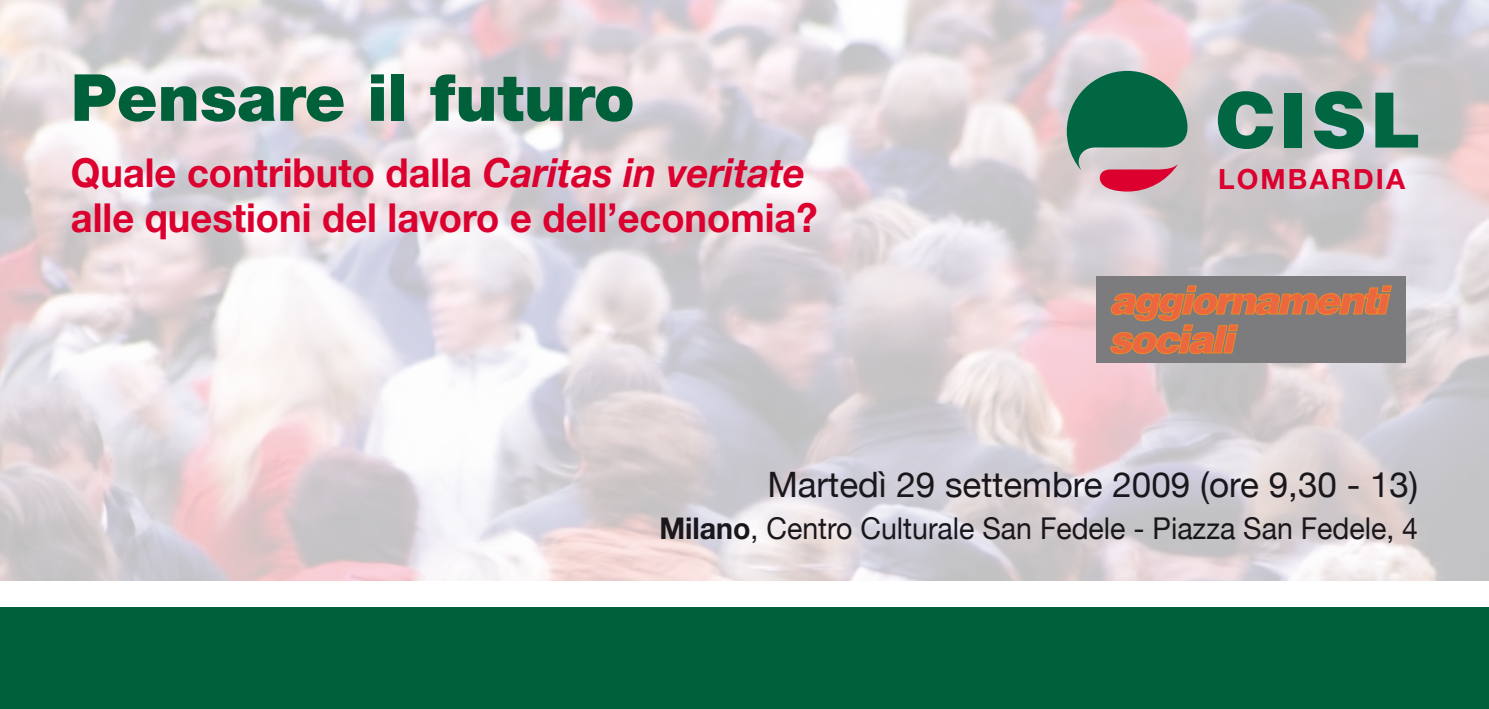
<style>
.page{position:relative;width:1489px;height:709px;background:#fff}
.page>*{position:absolute;margin:0;border:0;box-sizing:border-box;transform-origin:0 0}
.t1{font:900 65px "Helvetica Neue";color:#006039}
.t2{font:700 40px/45px "Helvetica Neue";color:#dc002f;scale:.95 1}
.t3{font:35px "Helvetica Neue";color:#1a171c}
.t4{font:30px "Helvetica Neue";color:#1a171c;scale:.95 1}
.t5{font:700 27.75px "Helvetica Neue";letter-spacing:.075em;color:#dc002f}
.s1{font-style:italic}
.s2{font-weight:700}
</style>
<div class="page">
<img style="left:0;top:0;width:1488px;height:581px">
<svg style="left:1217px;top:91px;width:56px;height:58px;background:#58917e"></svg>
<div style="left:1284px;top:93px;width:18px;height:54px;background:#006742"></div>
<svg style="left:1313px;top:91px;width:50px;height:58px;background:#458872"></svg>
<svg style="left:1375px;top:93px;width:42px;height:54px;background:#59927f"></svg>
<svg style="left:1066px;top:71px;width:122px;height:120px;background:#658576"></svg>
<div style="left:0;top:602px;width:1488px;height:107px;background:#006039"></div>
<div style="left:0;top:581px;width:1488px;height:26px;background:#fff"></div>
<div style="left:1096px;top:276px;width:309px;height:87px;background:#7c7c7e"></div>
<svg style="left:1110px;top:286px;width:281px;height:68px"></svg>
<h1 class="t1" style="left:71px;top:59px;width:565px">Pensare il futuro</h1>
<p class="t2" style="left:71px;top:149px;width:787px">Quale contributo dalla <span class="s1">Caritas in veritate </span>alle questioni del lavoro e dell’economia?</p>
<p class="t5" style="left:1218px;top:162px;width:188px">LOMBARDIA</p>
<p class="t3" style="left:767px;top:463px;width:652px">Martedì 29 settembre 2009 (ore 9,30 - 13)</p>
<p class="t4" style="left:659px;top:510px;width:800px"><span class="s2">Milano</span>, Centro Culturale San Fedele - Piazza San Fedele, 4</p>
</div>
